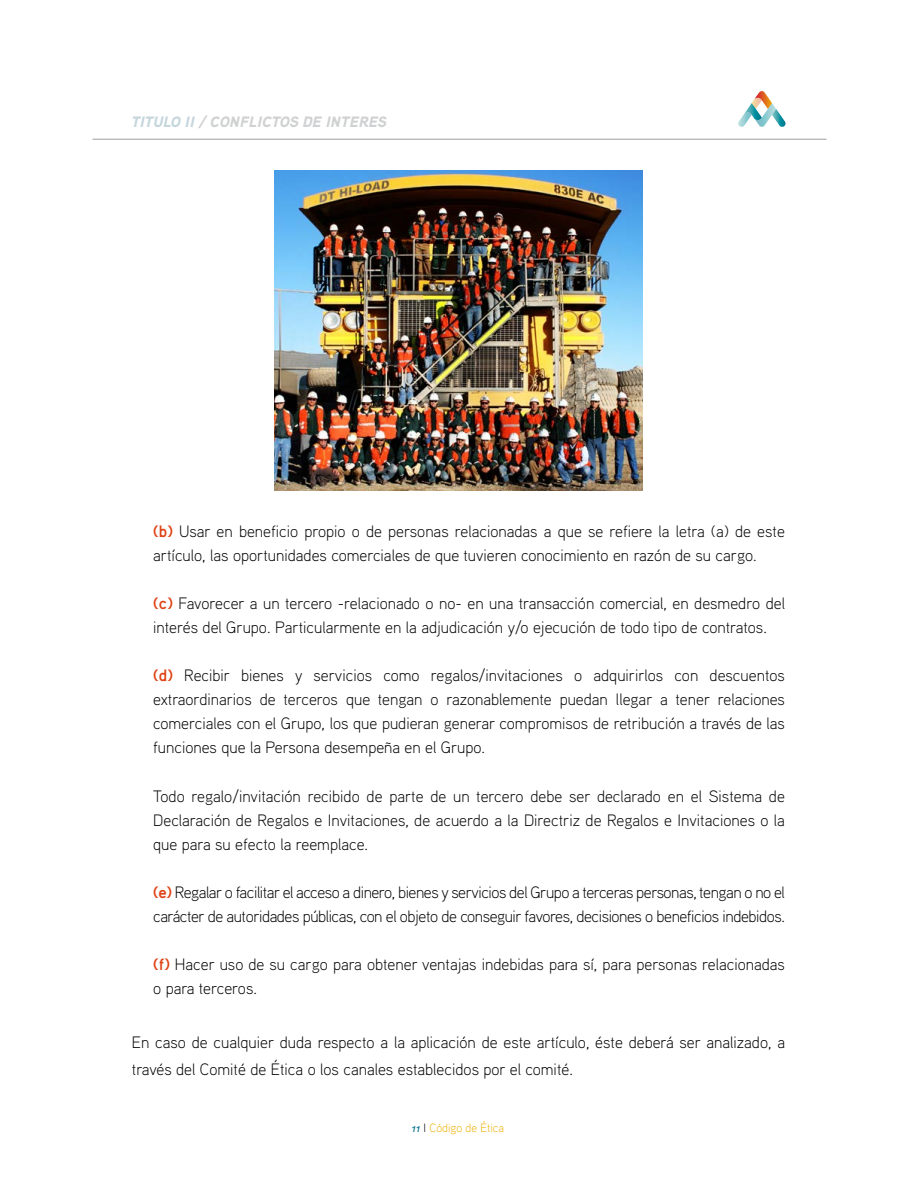
<style>
.page{position:relative;width:919px;height:1191px;background:#fff}
.page>*{position:absolute;margin:0;border:0;box-sizing:border-box;transform-origin:0 0}
.t1{font:16.5px/24px "Aaux Pro Light OSF";color:#000}
.t2{font:16.5px/24px "Aaux Pro Light OSF";letter-spacing:-.025em;color:#000}
.t3{font:15px "Aaux Pro Black Italic OSF";color:#d0d1d2}
.t4{font:12px "Aaux Pro Light OSF";color:#f0af00}
.s1{color:#c6d6dd}
.s2{font-family:"Aaux Pro Bold OSF";color:#de4214}
.s3{font-family:"Aaux Pro Medium Italic OSF";color:#007089}
.s4{color:#000}
</style>
<div class="page">
<hr style="left:92px;top:139px;width:734px;height:1px;background:#9c9e9f">
<svg style="left:738px;top:91px;width:48px;height:36px"></svg>
<img style="left:274px;top:170px;width:368px;height:321px">
<p class="t3" style="left:132px;top:113px;width:256px"><span class="s1">TITULO II</span> / CONFLICTOS DE INTERES</p>
<p class="t1" style="left:153px;top:519px;width:633px"><span class="s2">(b)</span> Usar en beneficio propio o de personas relacionadas a que se refiere la letra (a) de este artículo, las oportunidades comerciales de que tuvieren conocimiento en razón de su cargo.</p>
<p class="t1" style="left:153px;top:591px;width:633px"><span class="s2">(c)</span> Favorecer a un tercero -relacionado o no- en una transacción comercial, en desmedro del interés del Grupo. Particularmente en la adjudicación y/o ejecución de todo tipo de contratos.</p>
<p class="t1" style="left:153px;top:663px;width:633px;text-align:justify"><span class="s2">(d)</span> Recibir bienes y servicios como regalos/invitaciones o adquirirlos con descuentos extraordinarios de terceros que tengan o razonablemente puedan llegar a tener relaciones comerciales con el Grupo, los que pudieran generar compromisos de retribución a través de las funciones que la Persona desempeña en el Grupo.</p>
<p class="t1" style="left:153px;top:783px;width:633px;text-align:justify">Todo regalo/invitación recibido de parte de un tercero debe ser declarado en el Sistema de Declaración de Regalos e Invitaciones, de acuerdo a la Directriz de Regalos e Invitaciones o la que para su efecto la reemplace.</p>
<p class="t2" style="left:153px;top:879px;width:633px"><span class="s2">(e)</span> Regalar o facilitar el acceso a dinero, bienes y servicios del Grupo a terceras personas, tengan o no el carácter de autoridades públicas, con el objeto de conseguir favores, decisiones o beneficios indebidos.</p>
<p class="t1" style="left:153px;top:951px;width:633px"><span class="s2">(f)</span> Hacer uso de su cargo para obtener ventajas indebidas para sí, para personas relacionadas o para terceros.</p>
<p class="t1" style="left:132px;top:1027px;width:654px;line-height:27px">En caso de cualquier duda respecto a la aplicación de este artículo, éste deberá ser analizado, a través del Comité de Ética o los canales establecidos por el comité.</p>
<p class="t4" style="left:411px;top:1120px;width:94px"><span class="s3">11</span> <span class="s4">I</span> Código de Ética</p>
</div>
